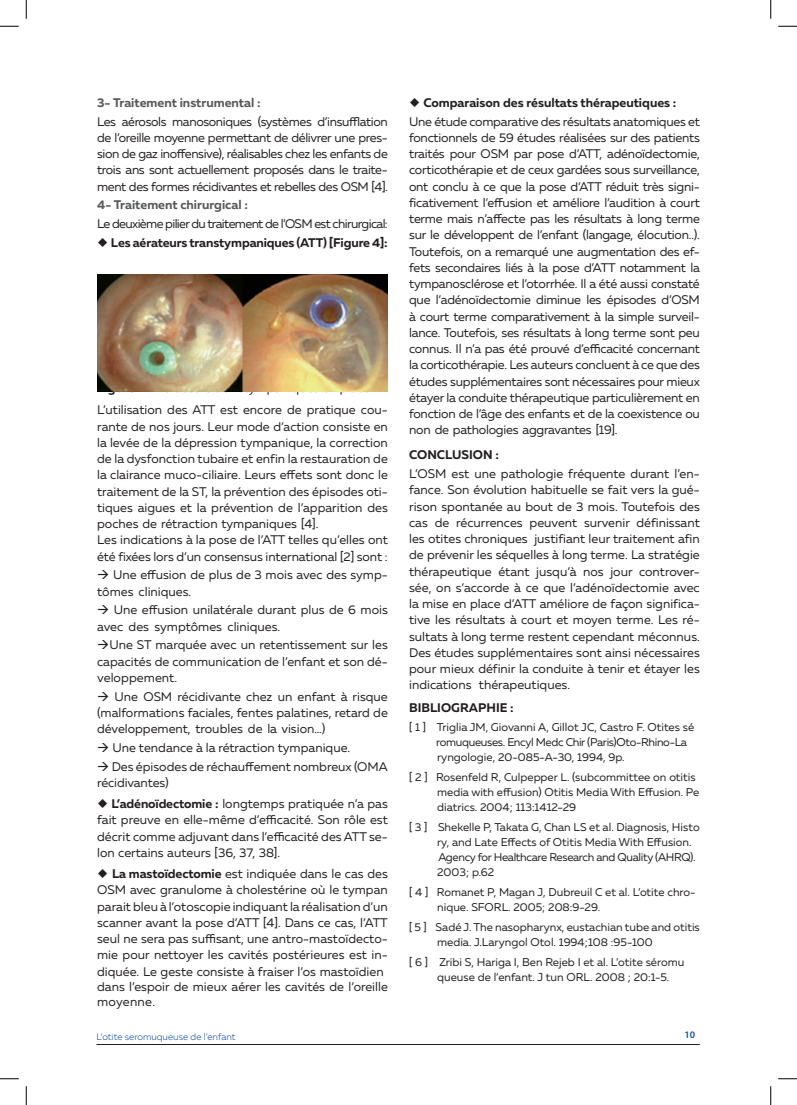
<style>
.page{position:relative;width:797px;height:1105px;background:#fff}
.page>*{position:absolute;margin:0;border:0;box-sizing:border-box;transform-origin:0 0}
.t1{font:12.5px/16.2px "Muller";color:#231f20;text-align:justify}
.t2{font:700 12.5px "Muller";color:#231f20}
.t3{font:12.5px "Muller";letter-spacing:-.05em;color:#231f20}
.t4{font:700 12.5px "Muller";color:#57585a}
.t5{font:11.25px/15px "Muller";color:#231f20}
.t6{font:600 10px "Myriad Pro";color:#0d4da1}
.t7{font:300 9.38px "Muller";color:#0d4da1}
.s1{font-weight:700}
</style>
<div class="page">
<hr style="left:96px;top:1044px;width:603px;height:1px;background:#231f20">
<img style="left:97px;top:274px;width:291px;height:117px">
<svg style="left:0;top:25px;width:19px;height:2px"></svg>
<svg style="left:778px;top:25px;width:19px;height:2px"></svg>
<svg style="left:0;top:1078px;width:19px;height:1px"></svg>
<svg style="left:778px;top:1078px;width:19px;height:1px"></svg>
<svg style="left:25px;top:0;width:2px;height:19px"></svg>
<svg style="left:25px;top:1086px;width:2px;height:19px"></svg>
<svg style="left:770px;top:0;width:1px;height:19px"></svg>
<svg style="left:770px;top:1086px;width:1px;height:19px"></svg>
<p class="t4" style="left:97px;top:95px;width:165px">3- Traitement instrumental :</p>
<p class="t1" style="left:97px;top:113px;width:292px">Les aérosols manosoniques (systèmes d’insufflation de l’oreille moyenne permettant de délivrer une pres&shy;sion de gaz inoffensive), réalisables chez les enfants de trois ans sont actuellement proposés dans le traite&shy;ment des formes récidivantes et rebelles des OSM [4].</p>
<p class="t4" style="left:97px;top:197px;width:152px">4- Traitement chirurgical :</p>
<p class="t3" style="left:97px;top:216px;width:292px">Le deuxième pilier du traitement de l’OSM est chirurgical:</p>
<p class="t2" style="left:111px;top:235px;width:278px">Les aérateurs transtympaniques (ATT) [Figure 4]:</p>
<p class="t1" style="left:97px;top:402px;width:292px;text-align:left">L’utilisation des ATT est encore de pratique cou&shy;rante de nos jours. Leur mode d’action consiste en la levée de la dépression tympanique, la correction de la dysfonction tubaire et enfin la restauration de la clairance muco-ciliaire. Leurs effets sont donc le traitement de la ST, la prévention des épisodes oti&shy;tiques aigues et la prévention de l’apparition des poches de rétraction tympaniques [4].<br>Les indications à la pose de l’ATT telles qu’elles ont été fixées lors d’un consensus international [2] sont :</p>
<p class="t1" style="left:97px;top:567px;width:292px">→ Une effusion de plus de 3 mois avec des symp&shy;tômes cliniques.</p>
<p class="t1" style="left:97px;top:602px;width:292px">→ Une effusion unilatérale durant plus de 6 mois avec des symptômes cliniques.</p>
<p class="t1" style="left:97px;top:637px;width:292px">→Une ST marquée avec un retentissement sur les capacités de communication de l’enfant et son dé&shy;veloppement.</p>
<p class="t1" style="left:97px;top:688px;width:292px">→ Une OSM récidivante chez un enfant à risque (malformations faciales, fentes palatines, retard de développement, troubles de la vision…)</p>
<p class="t1" style="left:97px;top:739px;width:254px">→ Une tendance à la rétraction tympanique.</p>
<p class="t1" style="left:97px;top:758px;width:292px">→ Des épisodes de réchauffement nombreux (OMA récidivantes)</p>
<p class="t1" style="left:97px;top:795px;width:292px;text-indent:14px"><span class="s1">L’adénoïdectomie :</span> longtemps pratiquée n’a pas fait preuve en elle-même d’efficacité. Son rôle est décrit comme adjuvant dans l’efficacité des ATT se&shy;lon certains auteurs [36, 37, 38].</p>
<p class="t1" style="left:97px;top:865px;width:292px;text-indent:15px"><span class="s1">La mastoïdectomie</span> est indiquée dans le cas des OSM avec granulome à cholestérine où le tympan parait bleu à l’otoscopie indiquant la réalisation d’un scanner avant la pose d’ATT [4]. Dans ce cas, l’ATT seul ne sera pas suffisant, une antro-mastoïdecto&shy;mie pour nettoyer les cavités postérieures est in&shy;diquée. Le geste consiste à fraiser l’os mastoïdien</p>
<p class="t1" style="left:97px;top:979px;width:292px;line-height:15px">dans l’espoir de mieux aérer les cavités de l’oreille moyenne.</p>
<p class="t2" style="left:423px;top:95px;width:254px">Comparaison des résultats thérapeutiques :</p>
<p class="t1" style="left:409px;top:113px;width:292px">Une étude comparative des résultats anatomiques et fonctionnels de 59 études réalisées sur des patients traités pour OSM par pose d’ATT, adénoïdectomie, corticothérapie et de ceux gardées sous surveillance, ont conclu à ce que la pose d’ATT réduit très signi&shy;ficativement l’effusion et améliore l’audition à court terme mais n’affecte pas les résultats à long terme sur le développent de l’enfant (langage, élocution..).<br>Toutefois, on a remarqué une augmentation des ef&shy;fets secondaires liés à la pose d’ATT notamment la tympanosclérose et l’otorrhée. Il a été aussi constaté que l’adénoïdectomie diminue les épisodes d’OSM à court terme comparativement à la simple surveil&shy;lance. Toutefois, ses résultats à long terme sont peu connus. Il n’a pas été prouvé d’efficacité concernant la corticothérapie. Les auteurs concluent à ce que des études supplémentaires sont nécessaires pour mieux étayer la conduite thérapeutique particulièrement en fonction de l’âge des enfants et de la coexistence ou non de pathologies aggravantes [19].</p>
<p class="t2" style="left:409px;top:447px;width:91px">CONCLUSION :</p>
<p class="t1" style="left:409px;top:465px;width:292px">L’OSM est une pathologie fréquente durant l’en&shy;fance. Son évolution habituelle se fait vers la gué&shy;rison spontanée au bout de 3 mois. Toutefois des cas de récurrences peuvent survenir définissant les otites chroniques justifiant leur traitement afin de prévenir les séquelles à long terme. La stratégie thérapeutique étant jusqu’à nos jour controver&shy;sée, on s’accorde à ce que l’adénoïdectomie avec la mise en place d’ATT améliore de façon significa&shy;tive les résultats à court et moyen terme. Les ré&shy;sultats à long terme restent cependant méconnus.<br>Des études supplémentaires sont ainsi nécessaires pour mieux définir la conduite à tenir et étayer les indications thérapeutiques.</p>
<p class="t2" style="left:409px;top:700px;width:106px">BIBLIOGRAPHIE :</p>
<p class="t5" style="left:436px;top:719px;width:259px;text-indent:-27px">[ 1 ] Triglia JM, Giovanni A, Gillot JC, Castro F. Otites sé romuqueuses. Encyl Medc Chir (Paris)Oto-Rhino-La ryngologie, 20-085-A-30, 1994, 9p.</p>
<p class="t5" style="left:437px;top:769px;width:263px;text-indent:-28px">[ 2 ] Rosenfeld R, Culpepper L. (subcommittee on otitis media with effusion) Otitis Media With Effusion. Pe diatrics. 2004; 113:1412-29</p>
<p class="t5" style="left:437px;top:819px;width:264px;text-indent:-28px">[ 3 ] Shekelle P, Takata G, Chan LS et al. Diagnosis, Histo ry, and Late Effects of Otitis Media With Effusion.<br>Agency for Healthcare Research and Quality (AHRQ).<br>2003; p.62</p>
<p class="t5" style="left:437px;top:884px;width:260px;text-indent:-28px">[ 4 ] Romanet P, Magan J, Dubreuil C et al. L’otite chro&shy;nique. SFORL. 2005; 208:9-29.</p>
<p class="t5" style="left:437px;top:919px;width:264px;text-indent:-28px">[ 5 ] Sadé J. The nasopharynx, eustachian tube and otitis media. J.Laryngol Otol. 1994;108 :95-100</p>
<p class="t5" style="left:437px;top:954px;width:249px;text-indent:-28px">[ 6 ] Zribi S, Hariga I, Ben Rejeb I et al. L’otite séromu queuse de l’enfant. J tun ORL. 2008 ; 20:1-5.</p>
<p class="t7" style="left:96px;top:1031px;width:141px">L’otite seromuqueuse de l’enfant</p>
<p class="t6" style="left:684px;top:1029px;width:12px">10</p>
</div>
